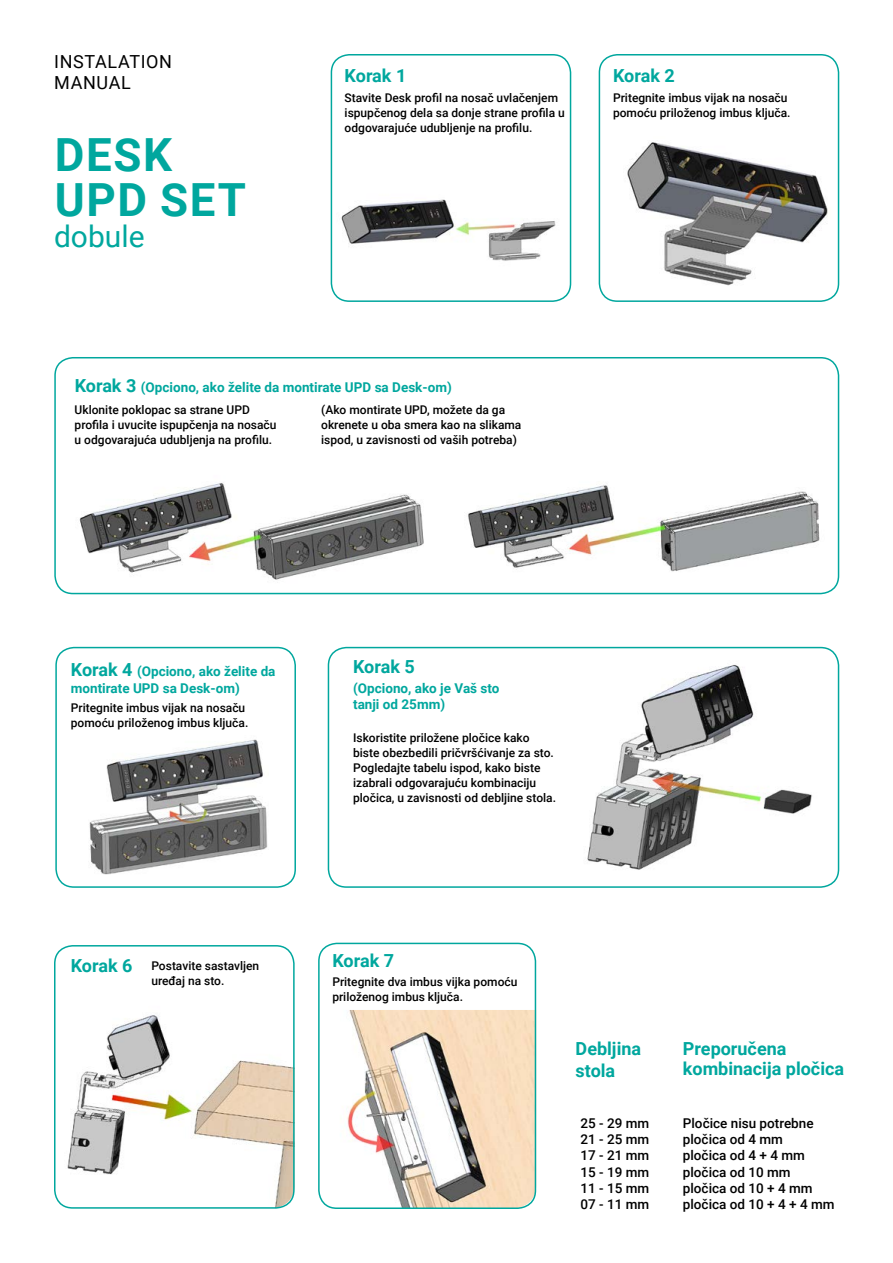
<style>
.page{position:relative;width:893px;height:1263px;background:#fff}
.page>*{position:absolute;margin:0;border:0;box-sizing:border-box;transform-origin:0 0}
.t1{font:700 45.75px/45px "Roboto";letter-spacing:.035em;color:#00a79e}
.t2{font:30px "Roboto";color:#00a79e}
.t3{font:700 18px/21.6px "Roboto";color:#00a79e}
.t4{font:18px/21.6px "Roboto";letter-spacing:.035em;color:#000}
.t5{font:500 13.5px/16.2px "Roboto";color:#000;text-align:justify}
.t6{font:700 13.5px/16.2px "Roboto";color:#00a79e}
.t7{font:500 12px/15px "Roboto";color:#000}
.s1{font-size:18px}
</style>
<div class="page">
<img style="left:331px;top:199px;width:240px;height:90px">
<img style="left:54px;top:1015px;width:238px;height:194px">
<img style="left:318px;top:1010px;width:218px;height:199px">
<img style="left:627px;top:142px;width:201px;height:144px">
<img style="left:89px;top:739px;width:179px;height:136px">
<img style="left:587px;top:665px;width:225px;height:205px">
<img style="left:59px;top:483px;width:365px;height:111px">
<img style="left:468px;top:485px;width:352px;height:87px">
<div style="left:54px;top:357px;width:785px;height:237px;border:2px solid #00a79e;border-radius:18px"></div>
<div style="left:599px;top:54px;width:240px;height:248px;border:2px solid #00a79e;border-radius:18px"></div>
<div style="left:331px;top:54px;width:240px;height:248px;border:2px solid #00a79e;border-radius:18px"></div>
<div style="left:54px;top:945px;width:241px;height:264px;border:2px solid #00a79e;border-radius:18px"></div>
<div style="left:318px;top:943px;width:218px;height:266px;border:2px solid #00a79e;border-radius:18px"></div>
<div style="left:55px;top:647px;width:241px;height:241px;border:2px solid #00a79e;border-radius:18px"></div>
<div style="left:328px;top:647px;width:511px;height:241px;border:2px solid #00a79e;border-radius:18px"></div>
<h3 class="t4" style="left:54px;top:50px;width:119px">INSTALATION<br>MANUAL</h3>
<h1 class="t1" style="left:55px;top:130px;width:193px">DESK<br>UPD SET</h1>
<h2 class="t2" style="left:54px;top:215px;width:92px">DOBULE</h2>
<h3 class="t3" style="left:345px;top:64px;width:63px">Korak 1</h3>
<h3 class="t3" style="left:613px;top:64px;width:63px">Korak 2</h3>
<p class="t7" style="left:345px;top:90px;width:222px">Stavite Desk profil na nosač uvlačenjem ispupčenog dela sa donje strane profila u odgovarajuće udubljenje na profilu.</p>
<p class="t7" style="left:613px;top:90px;width:179px">Pritegnite imbus vijak na nosaču pomoću priloženog imbus ključa.</p>
<p class="t6" style="left:75px;top:379px;width:379px"><span class="s1">Korak 3</span> (Opciono, ako želite da montirate UPD sa Desk-om)</p>
<p class="t7" style="left:75px;top:402px;width:203px">Uklonite poklopac sa strane UPD profila i uvucite ispupčenja na nosaču u odgovarajuća udubljenja na profilu.</p>
<p class="t7" style="left:321px;top:402px;width:202px">(Ako montirate UPD, možete da ga okrenete u oba smera kao na slikama ispod, u zavisnosti od vaših potreba)</p>
<p class="t6" style="left:71px;top:663px;width:206px"><span class="s1">Korak 4</span> (Opciono, ako želite da montirate UPD sa Desk-om)</p>
<h3 class="t3" style="left:353px;top:655px;width:63px">Korak 5</h3>
<p class="t6" style="left:353px;top:680px;width:148px">(Opciono, ako je Vaš sto tanji od 25mm)</p>
<p class="t7" style="left:71px;top:699px;width:179px">Pritegnite imbus vijak na nosaču pomoću priloženog imbus ključa.</p>
<p class="t7" style="left:353px;top:730px;width:204px">Iskoristite priložene pločice kako biste obezbedili pričvršćivanje za sto.<br>Pogledajte tabelu ispod, kako biste izabrali odgovarajuću kombinaciju pločica, u zavisnosti od debljine stola.</p>
<h3 class="t3" style="left:71px;top:954px;width:63px">Korak 6</h3>
<h3 class="t3" style="left:332px;top:949px;width:63px">Korak 7</h3>
<p class="t7" style="left:151px;top:957px;width:109px">Postavite sastavljen uređaj na sto.</p>
<p class="t7" style="left:332px;top:974px;width:187px">Pritegnite dva imbus vijka pomoću priloženog imbus ključa.</p>
<h3 class="t3" style="left:576px;top:1037px;width:67px">Debljina stola</h3>
<h3 class="t3" style="left:683px;top:1038px;width:163px;line-height:19.5px">Preporučena kombinacija pločica</h3>
<p class="t5" style="left:580px;top:1114px;width:70px">25 - 29 mm 21 - 25 mm 17 - 21 mm 15 - 19 mm 11 - 15 mm 07 - 11 mm</p>
<p class="t5" style="left:683px;top:1114px;width:153px;text-align:left">Pločice nisu potrebne pločica od 4 mm<br>pločica od 4 + 4 mm pločica od 10 mm pločica od 10 + 4 mm pločica od 10 + 4 + 4 mm</p>
</div>
